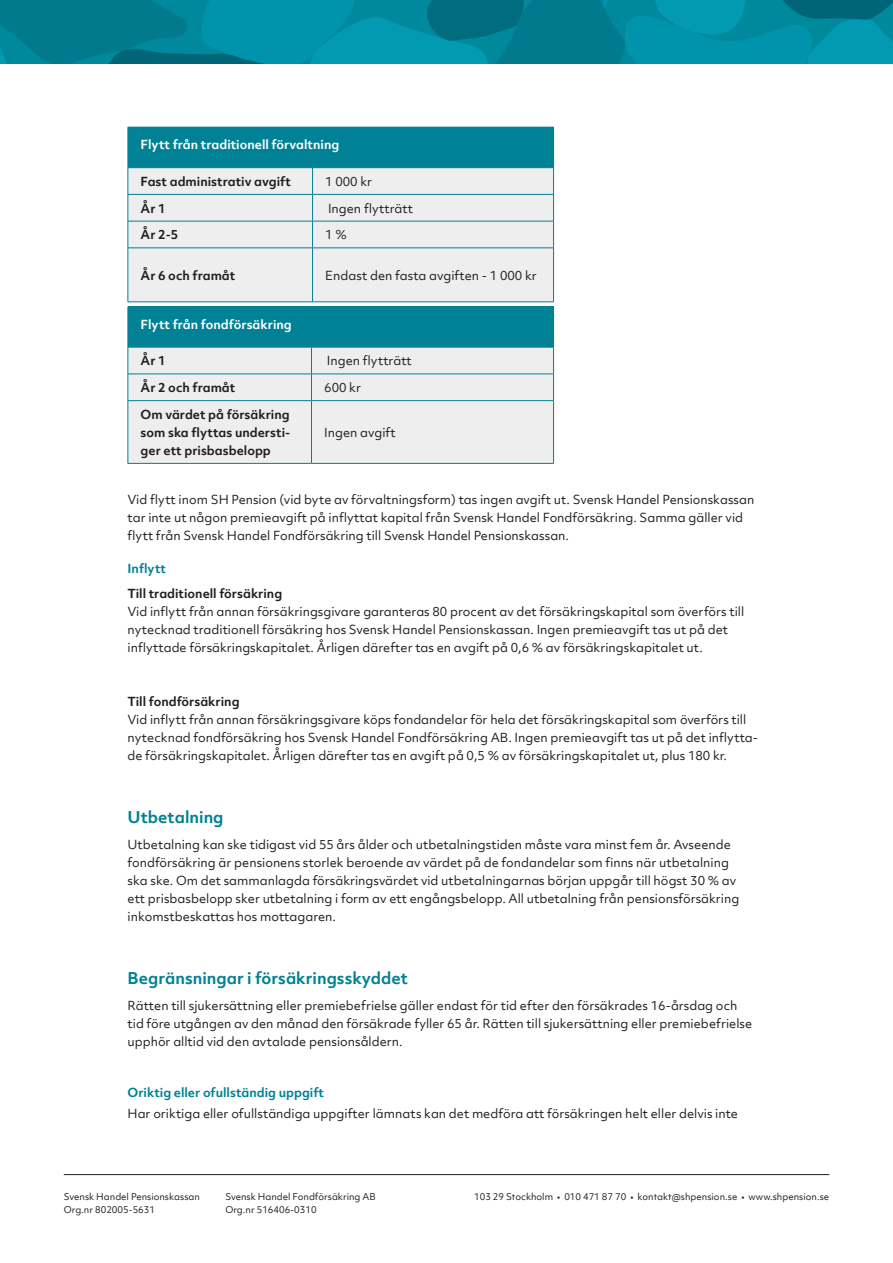
<style>
.page{position:relative;width:893px;height:1263px;background:#fff}
.page>*{position:absolute;margin:0;border:0;box-sizing:border-box;transform-origin:0 0}
.Brödtext_8_12_pkt_vä{font:700 15.6px "Objektiv Mk 2";color:#008195}
.Brödtext_8_12_pkt_vä-2{font:12px/18px "Objektiv Mk 2";color:#231f20}
.Brödtext_8_12_pkt_vä-3{font:700 12px/18px "Objektiv Mk 2";color:#231f20;text-align:justify}
.Brödtext_8_12_pkt_vä-4{font:700 12px "Objektiv Mk 2";color:#fff}
.Brödtext_8_12_pkt_vä-5{font:700 12px "Objektiv Mk 2";color:#008195}
.t1{font:9px/13.5px "Objektiv Mk 1";color:#231f20}
</style>
<div class="page">
<svg style="left:0;top:0;width:893px;height:64px;background:#00879c"></svg>
<hr style="left:64px;top:1174px;width:765px;height:1px;background:#231f20">
<div style="left:128px;top:127px;width:426px;height:41px;background:#008195"></div>
<div style="left:129px;top:168px;width:424px;height:134px;background:#eeeeef"></div>
<svg style="left:553px;top:168px;width:1px;height:80px"></svg>
<hr style="left:128px;top:248px;width:185px;height:1px;background:#008195">
<hr style="left:313px;top:248px;width:241px;height:1px;background:#008195">
<hr style="left:553px;top:248px;width:1px;height:54px;background:#008195">
<hr style="left:128px;top:302px;width:185px;height:1px;background:#008195">
<hr style="left:313px;top:302px;width:241px;height:1px;background:#008195">
<hr style="left:128px;top:194px;width:185px;height:1px;background:#008195">
<hr style="left:313px;top:194px;width:241px;height:1px;background:#008195">
<svg style="left:128px;top:168px;width:1px;height:80px"></svg>
<svg style="left:312px;top:168px;width:1px;height:80px"></svg>
<hr style="left:128px;top:248px;width:1px;height:54px;background:#008195">
<hr style="left:312px;top:248px;width:1px;height:54px;background:#008195">
<hr style="left:128px;top:221px;width:185px;height:1px;background:#008195">
<hr style="left:313px;top:221px;width:241px;height:1px;background:#008195">
<div style="left:128px;top:307px;width:426px;height:40px;background:#008195"></div>
<div style="left:129px;top:348px;width:424px;height:115px;background:#eeeeef"></div>
<svg style="left:553px;top:348px;width:1px;height:52px"></svg>
<hr style="left:128px;top:400px;width:183px;height:1px;background:#008195">
<hr style="left:311px;top:400px;width:243px;height:1px;background:#008195">
<hr style="left:553px;top:401px;width:1px;height:62px;background:#008195">
<hr style="left:128px;top:463px;width:183px;height:1px;background:#008195">
<hr style="left:311px;top:463px;width:243px;height:1px;background:#008195">
<hr style="left:128px;top:306px;width:183px;height:1px;background:#008195">
<hr style="left:311px;top:306px;width:243px;height:1px;background:#008195">
<hr style="left:128px;top:347px;width:183px;height:1px;background:#008195">
<hr style="left:311px;top:347px;width:243px;height:1px;background:#008195">
<svg style="left:128px;top:347px;width:1px;height:53px"></svg>
<svg style="left:311px;top:347px;width:1px;height:53px"></svg>
<hr style="left:128px;top:401px;width:1px;height:62px;background:#008195">
<hr style="left:311px;top:401px;width:1px;height:62px;background:#008195">
<hr style="left:128px;top:374px;width:183px;height:1px;background:#008195">
<hr style="left:311px;top:374px;width:243px;height:1px;background:#008195">
<p class="Brödtext_8_12_pkt_vä-4" style="left:141px;top:136px;width:200px">Flytt från traditionell förvaltning</p>
<p class="Brödtext_8_12_pkt_vä-3" style="left:141px;top:172px;width:152px">Fast administrativ avgift</p>
<p class="Brödtext_8_12_pkt_vä-2" style="left:325px;top:172px;width:48px">1 000 kr</p>
<p class="Brödtext_8_12_pkt_vä-3" style="left:141px;top:199px;width:27px">År 1</p>
<p class="Brödtext_8_12_pkt_vä-2" style="left:328px;top:199px;width:86px">Ingen flytträtt</p>
<p class="Brödtext_8_12_pkt_vä-3" style="left:141px;top:226px;width:39px">År 2-5</p>
<p class="Brödtext_8_12_pkt_vä-2" style="left:325px;top:226px;width:23px">1 %</p>
<p class="Brödtext_8_12_pkt_vä-3" style="left:141px;top:266px;width:96px">År 6 och framåt</p>
<p class="Brödtext_8_12_pkt_vä-2" style="left:325px;top:266px;width:213px">Endast den fasta avgiften - 1 000 kr</p>
<p class="Brödtext_8_12_pkt_vä-4" style="left:141px;top:316px;width:153px">Flytt från fondförsäkring</p>
<p class="Brödtext_8_12_pkt_vä-3" style="left:141px;top:352px;width:27px">År 1</p>
<p class="Brödtext_8_12_pkt_vä-2" style="left:327px;top:352px;width:86px">Ingen flytträtt</p>
<p class="Brödtext_8_12_pkt_vä-3" style="left:141px;top:378px;width:96px">År 2 och framåt</p>
<p class="Brödtext_8_12_pkt_vä-2" style="left:324px;top:379px;width:38px">600 kr</p>
<p class="Brödtext_8_12_pkt_vä-3" style="left:141px;top:405px;width:151px">Om värdet på försäkring som ska flyttas understi&shy;ger ett prisbasbelopp</p>
<p class="Brödtext_8_12_pkt_vä-2" style="left:324px;top:423px;width:73px">Ingen avgift</p>
<p class="Brödtext_8_12_pkt_vä-2" style="left:128px;top:490px;width:628px">Vid flytt inom SH Pension (vid byte av förvaltningsform) tas ingen avgift ut. Svensk Handel Pensionskassan tar inte ut någon premieavgift på inflyttat kapital från Svensk Handel Fondförsäkring. Samma gäller vid flytt från Svensk Handel Fondförsäkring till Svensk Handel Pensionskassan.</p>
<p class="Brödtext_8_12_pkt_vä-5" style="left:128px;top:560px;width:40px">Inflytt</p>
<p class="Brödtext_8_12_pkt_vä-3" style="left:128px;top:584px;width:156px">Till traditionell försäkring</p>
<p class="Brödtext_8_12_pkt_vä-2" style="left:128px;top:603px;width:618px">Vid inflytt från annan försäkringsgivare garanteras 80 procent av det försäkringskapital som överförs till nytecknad traditionell försäkring hos Svensk Handel Pensionskassan. Ingen premieavgift tas ut på det inflyttade försäkringskapitalet. Årligen därefter tas en avgift på 0,6 % av försäkringskapitalet ut.</p>
<p class="Brödtext_8_12_pkt_vä-3" style="left:128px;top:692px;width:114px">Till fondförsäkring</p>
<p class="Brödtext_8_12_pkt_vä-2" style="left:128px;top:711px;width:632px">Vid inflytt från annan försäkringsgivare köps fondandelar för hela det försäkringskapital som överförs till nytecknad fondförsäkring hos Svensk Handel Fondförsäkring AB. Ingen premieavgift tas ut på det inflytta&shy;de försäkringskapitalet. Årligen därefter tas en avgift på 0,5 % av försäkringskapitalet ut, plus 180 kr.</p>
<p class="Brödtext_8_12_pkt_vä" style="left:128px;top:806px;width:98px">Utbetalning</p>
<p class="Brödtext_8_12_pkt_vä-2" style="left:128px;top:836px;width:613px">Utbetalning kan ske tidigast vid 55 års ålder och utbetalningstiden måste vara minst fem år. Avseende fondförsäkring är pensionens storlek beroende av värdet på de fondandelar som finns när utbetalning ska ske. Om det sammanlagda försäkringsvärdet vid utbetalningarnas början uppgår till högst 30 % av ett prisbasbelopp sker utbetalning i form av ett engångsbelopp. All utbetalning från pensionsförsäkring inkomstbeskattas hos mottagaren.</p>
<p class="Brödtext_8_12_pkt_vä" style="left:128px;top:967px;width:282px">Begränsningar i försäkringsskyddet</p>
<p class="Brödtext_8_12_pkt_vä-2" style="left:128px;top:997px;width:626px">Rätten till sjukersättning eller premiebefrielse gäller endast för tid efter den försäkrades 16-årsdag och tid före utgången av den månad den försäkrade fyller 65 år. Rätten till sjukersättning eller premiebefrielse upphör alltid vid den avtalade pensionsåldern.</p>
<p class="Brödtext_8_12_pkt_vä-5" style="left:128px;top:1084px;width:198px">Oriktig eller ofullständig uppgift</p>
<p class="Brödtext_8_12_pkt_vä-2" style="left:128px;top:1105px;width:612px">Har oriktiga eller ofullständiga uppgifter lämnats kan det medföra att försäkringen helt eller delvis inte</p>
<p class="t1" style="left:225px;top:1189px;width:152px">Svensk Handel Fondförsäkring AB<br>Org.nr 516406-0310</p>
<p class="t1" style="left:64px;top:1189px;width:138px">Svensk Handel Pensionskassan</p>
<p class="t1" style="left:474px;top:1189px;width:356px">103 29 Stockholm • 010 471 87 70 • kontakt@shpension.se • www.shpension.se</p>
<p class="t1" style="left:64px;top:1203px;width:93px">Org.nr 802005-5631</p>
</div>
